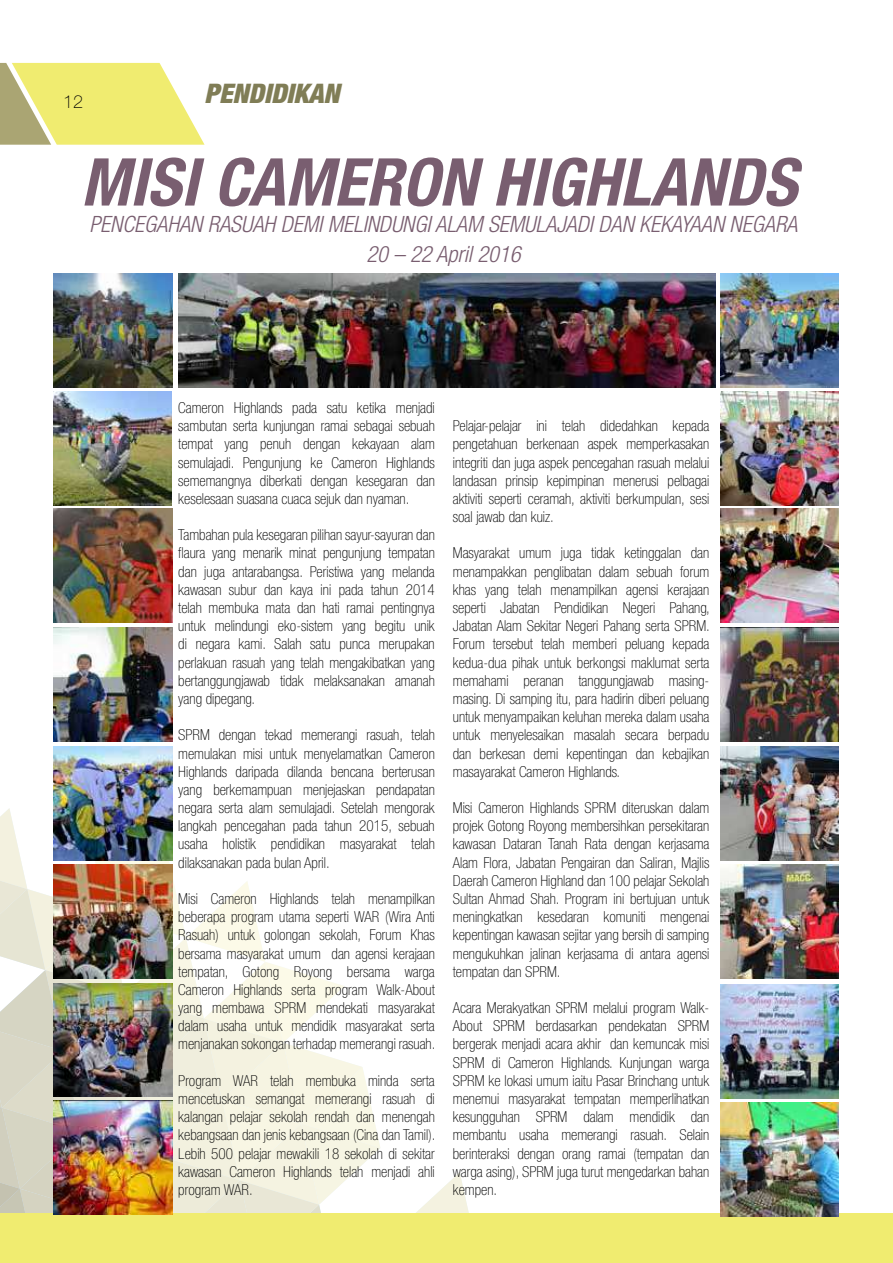
<style>
.page{position:relative;width:893px;height:1263px;background:#fff}
.page>*{position:absolute;margin:0;border:0;box-sizing:border-box;transform-origin:0 0}
.t1{font:italic 700 condensed 66px "Helvetica Neue LT Std";color:#795e70}
.t2{font:italic 900 condensed 27px "Helvetica Neue LT Std";color:#807d56}
.t3{font:italic 300 condensed 22.5px/30px "Helvetica Neue LT Std";color:#795e70;text-align:center}
.t4{font:100 18px "Helvetica Neue LT Std";color:#000}
.t5{font:100 condensed 15.15px/18.1px "Helvetica Neue LT Std";color:#000;text-align:justify}
</style>
<div class="page">
<svg style="left:416px;top:1172px;width:53px;height:41px"></svg>
<svg style="left:0;top:751px;width:380px;height:462px"></svg>
<div style="left:0;top:1213px;width:893px;height:50px;background:#f0ec70"></div>
<svg style="left:0;top:63px;width:205px;height:82px;background:#e8e484"></svg>
<img style="left:178px;top:274px;width:538px;height:114px">
<img style="left:54px;top:274px;width:118px;height:114px">
<img style="left:54px;top:865px;width:118px;height:113px">
<img style="left:54px;top:983px;width:118px;height:114px">
<img style="left:54px;top:1100px;width:118px;height:114px">
<img style="left:721px;top:274px;width:118px;height:114px">
<img style="left:721px;top:627px;width:118px;height:114px">
<img style="left:721px;top:392px;width:118px;height:113px">
<img style="left:721px;top:746px;width:118px;height:114px">
<img style="left:721px;top:984px;width:118px;height:114px">
<img style="left:721px;top:509px;width:118px;height:114px">
<img style="left:721px;top:865px;width:118px;height:113px">
<img style="left:721px;top:1103px;width:118px;height:113px">
<img style="left:54px;top:746px;width:118px;height:114px">
<img style="left:54px;top:627px;width:118px;height:114px">
<img style="left:54px;top:509px;width:118px;height:114px">
<img style="left:54px;top:392px;width:117px;height:113px">
<p class="t4" style="left:63px;top:92px;width:22px">12</p>
<h2 class="t2" style="left:205px;top:77px;width:137px">PENDIDIKAN</h2>
<h1 class="t1" style="left:81px;top:142px;width:718px">MISI CAMERON HIGHLANDS</h1>
<h3 class="t3" style="left:89px;top:210px;width:709px">PENCEGAHAN RASUAH DEMI MELINDUNGI ALAM SEMULAJADI DAN KEKAYAAN NEGARA<br>20 – 22 April 2016</h3>
<p class="t5" style="left:178px;top:398px;width:258px">Cameron Highlands pada satu ketika menjadi sambutan serta kunjungan ramai sebagai sebuah tempat yang penuh dengan kekayaan alam semulajadi. Pengunjung ke Cameron Highlands sememangnya diberkati dengan kesegaran dan keselesaan suasana cuaca sejuk dan nyaman.</p>
<p class="t5" style="left:178px;top:526px;width:258px">Tambahan pula kesegaran pilihan sayur-sayuran dan flaura yang menarik minat pengunjung tempatan dan juga antarabangsa. Peristiwa yang melanda kawasan subur dan kaya ini pada tahun 2014 telah membuka mata dan hati ramai pentingnya untuk melindungi eko-sistem yang begitu unik di negara kami. Salah satu punca merupakan perlakuan rasuah yang telah mengakibatkan yang bertanggungjawab tidak melaksanakan amanah yang dipegang.</p>
<p class="t5" style="left:178px;top:726px;width:258px">SPRM dengan tekad memerangi rasuah, telah memulakan misi untuk menyelamatkan Cameron Highlands daripada dilanda bencana berterusan yang berkemampuan menjejaskan pendapatan negara serta alam semulajadi. Setelah mengorak langkah pencegahan pada tahun 2015, sebuah usaha holistik pendidikan masyarakat telah dilaksanakan pada bulan April.</p>
<p class="t5" style="left:178px;top:889px;width:259px">Misi Cameron Highlands telah menampilkan beberapa program utama seperti WAR (Wira Anti Rasuah) untuk golongan sekolah, Forum Khas bersama masyarakat umum dan agensi kerajaan tempatan, Gotong Royong bersama warga Cameron Highlands serta program Walk-About yang membawa SPRM mendekati masyarakat dalam usaha untuk mendidik masyarakat serta menjanakan sokongan terhadap memerangi rasuah.</p>
<p class="t5" style="left:178px;top:1071px;width:259px">Program WAR telah membuka minda serta mencetuskan semangat memerangi rasuah di kalangan pelajar sekolah rendah dan menengah kebangsaan dan jenis kebangsaan (Cina dan Tamil).<br>Lebih 500 pelajar mewakili 18 sekolah di sekitar kawasan Cameron Highlands telah menjadi ahli program WAR.</p>
<p class="t5" style="left:453px;top:417px;width:258px">Pelajar-pelajar ini telah didedahkan kepada pengetahuan berkenaan aspek memperkasakan integriti dan juga aspek pencegahan rasuah melalui landasan prinsip kepimpinan menerusi pelbagai aktiviti seperti ceramah, aktiviti berkumpulan, sesi soal jawab dan kuiz.</p>
<p class="t5" style="left:453px;top:544px;width:259px">Masyarakat umum juga tidak ketinggalan dan menampakkan penglibatan dalam sebuah forum khas yang telah menampilkan agensi kerajaan seperti Jabatan Pendidikan Negeri Pahang, Jabatan Alam Sekitar Negeri Pahang serta SPRM.<br>Forum tersebut telah memberi peluang kepada kedua-dua pihak untuk berkongsi maklumat serta memahami peranan tanggungjawab masing&shy;masing. Di samping itu, para hadirin diberi peluang untuk menyampaikan keluhan mereka dalam usaha untuk menyelesaikan masalah secara berpadu dan berkesan demi kepentingan dan kebajikan masayarakat Cameron Highlands.</p>
<p class="t5" style="left:453px;top:798px;width:258px">Misi Cameron Highlands SPRM diteruskan dalam projek Gotong Royong membersihkan persekitaran kawasan Dataran Tanah Rata dengan kerjasama Alam Flora, Jabatan Pengairan dan Saliran, Majlis Daerah Cameron Highland dan 100 pelajar Sekolah Sultan Ahmad Shah. Program ini bertujuan untuk meningkatkan kesedaran komuniti mengenai kepentingan kawasan sejitar yang bersih di samping mengukuhkan jalinan kerjasama di antara agensi tempatan dan SPRM.</p>
<p class="t5" style="left:453px;top:998px;width:258px">Acara Merakyatkan SPRM melalui program Walk-About SPRM berdasarkan pendekatan SPRM bergerak menjadi acara akhir dan kemuncak misi SPRM di Cameron Highlands. Kunjungan warga SPRM ke lokasi umum iaitu Pasar Brinchang untuk menemui masyarakat tempatan memperlihatkan kesungguhan SPRM dalam mendidik dan membantu usaha memerangi rasuah. Selain berinteraksi dengan orang ramai (tempatan dan warga asing), SPRM juga turut mengedarkan bahan kempen.</p>
</div>
